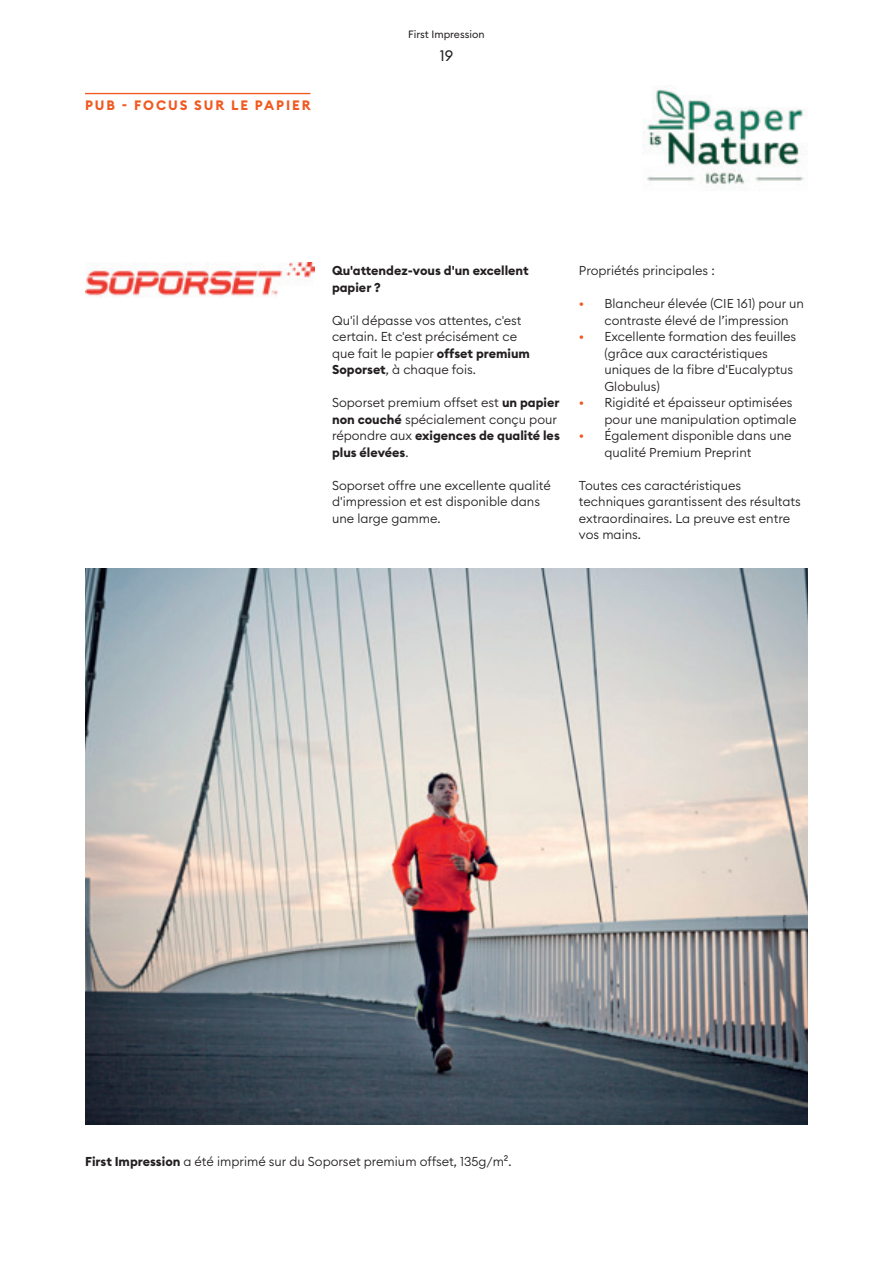
<style>
.page{position:relative;width:893px;height:1263px;background:#fff}
.page>*{position:absolute;margin:0;border:0;box-sizing:border-box;transform-origin:0 0}
.t1{font:15px "Euclid Circular B";color:#231f20}
.t2{font:700 13.5px "Euclid Circular B";letter-spacing:.14em;color:#f15921}
.t3{font:300 12.75px/16.5px "Euclid Circular B";color:#231f20}
.t4{font:700 12.75px/16.5px "Euclid Circular B";color:#231f20}
.t5{font:10.5px "Euclid Circular B";color:#231f20}
.s1{font-weight:700}
.s2{color:#f15921}
</style>
<div class="page">
<hr style="left:85px;top:93px;width:225px;height:1px;background:#f15921">
<img style="left:85px;top:569px;width:723px;height:556px">
<img style="left:642px;top:86px;width:162px;height:103px">
<img style="left:85px;top:263px;width:229px;height:35px">
<p class="t2" style="left:85px;top:97px;width:227px">PUB - FOCUS SUR LE PAPIER</p>
<p class="t5" style="left:408px;top:28px;width:78px">First Impression</p>
<p class="t1" style="left:440px;top:46px;width:15px">19</p>
<p class="t4" style="left:332px;top:262px;width:198px">Qu'attendez-vous d'un excellent papier ?</p>
<p class="t3" style="left:332px;top:312px;width:199px">Qu'il dépasse vos attentes, c'est certain. Et c'est précisément ce que fait le papier <span class="s1">offset premium<br>Soporset</span>, à chaque fois.</p>
<p class="t3" style="left:332px;top:394px;width:229px">Soporset premium offset est <span class="s1">un papier non couché</span> spécialement conçu pour répondre aux <span class="s1">exigences de qualité les plus élevées</span>.</p>
<p class="t3" style="left:332px;top:477px;width:220px">Soporset offre une excellente qualité d'impression et est disponible dans une large gamme.</p>
<p class="t3" style="left:579px;top:262px;width:137px">Propriétés principales :</p>
<p class="t3" style="left:604px;top:295px;width:201px;text-indent:-26px"><span class="s2">•</span> Blancheur élevée (CIE 161) pour un contraste élevé de l’impression</p>
<p class="t3" style="left:604px;top:328px;width:193px;text-indent:-26px"><span class="s2">•</span> Excellente formation des feuilles (grâce aux caractéristiques uniques de la fibre d'Eucalyptus<br>Globulus)</p>
<p class="t3" style="left:604px;top:394px;width:193px;text-indent:-26px"><span class="s2">•</span> Rigidité et épaisseur optimisées pour une manipulation optimale</p>
<p class="t3" style="left:604px;top:427px;width:189px;text-indent:-26px"><span class="s2">•</span> Également disponible dans une qualité Premium Preprint</p>
<p class="t3" style="left:579px;top:477px;width:223px">Toutes ces caractéristiques techniques garantissent des résultats extraordinaires. La preuve est entre vos mains.</p>
<p class="t3" style="left:85px;top:1153px;width:428px"><span class="s1">First Impression</span> a été imprimé sur du Soporset premium offset, 135g/m².</p>
</div>
